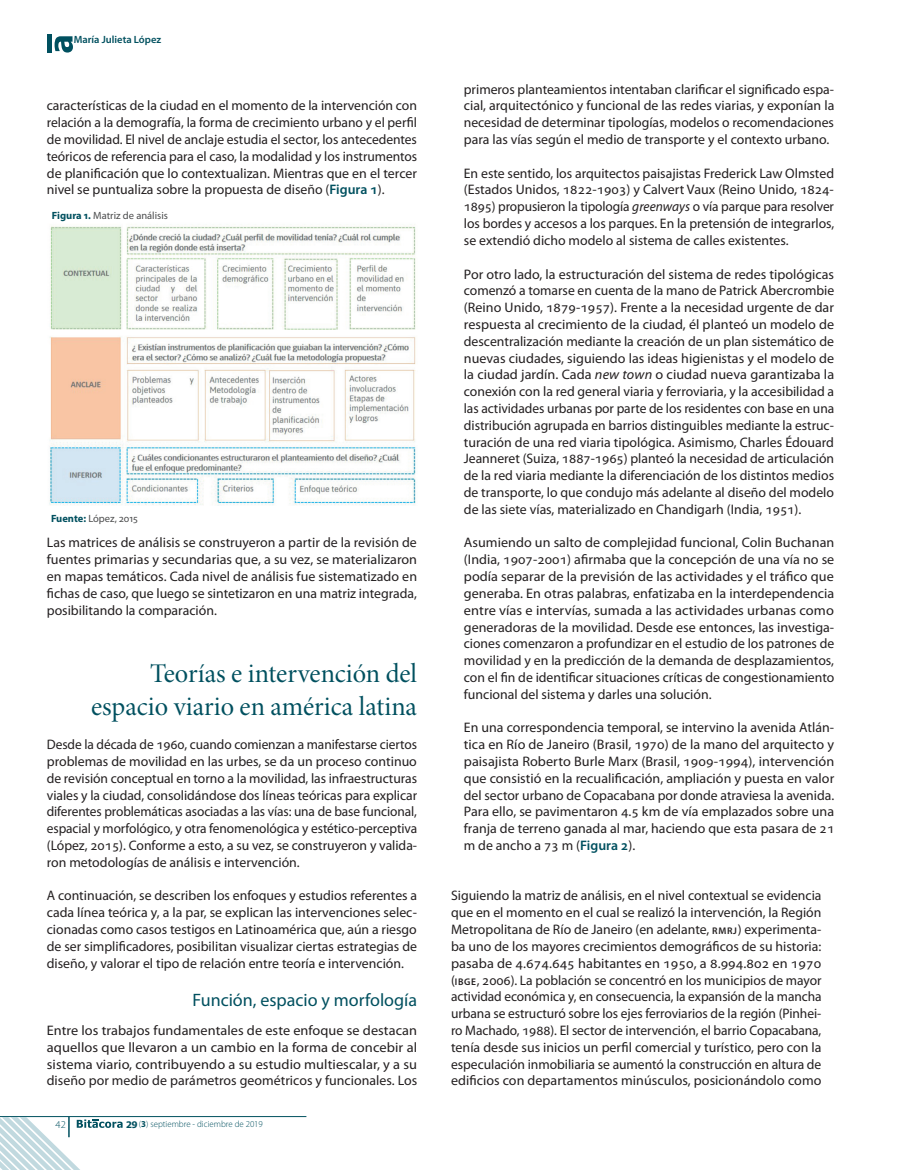
<style>
.page{position:relative;width:915px;height:1170px;background:#fff}
.page>*{position:absolute;margin:0;border:0;box-sizing:border-box;transform-origin:0 0}
.t1{font:27px/33px "Minion Pro Subh";color:#00505f;text-align:right}
.t2{font:18px "Myriad Pro";color:#00505f}
.t3{font:13.8px/16.8px "Myriad Pro";color:#231f20;text-align:justify}
.t4{font:10.5px "Myriad Pro";color:#4b4c4d}
.t5{font:600 10.5px "Myriad Pro";color:#00505f}
.t6{font:300 10.5px "Myriad Pro";color:#00505f}
.t7{font:300 9px "Myriad Pro";color:#00505f}
.s1{font-weight:600;color:#00505f}
.s2{font-weight:700;color:#00505f}
.s3{font-family:"Verdana";font-weight:700}
.s4{font-weight:700}
.s5{font-style:italic}
.s6{font-weight:600;font-size:9.6px}
</style>
<div class="page">
<hr style="left:0;top:1116px;width:306px;height:1px;background:#00505f">
<svg style="left:0;top:1117px;width:122px;height:52px"></svg>
<div style="left:47px;top:34px;width:5px;height:19px;background:#00505f"></div>
<svg style="left:55px;top:36px;width:18px;height:17px"></svg>
<img style="left:49px;top:224px;width:367px;height:282px">
<p class="t5" style="left:74px;top:33px;width:89px">María Julieta López</p>
<p class="t3" style="left:47px;top:97px;width:372px">características de la ciudad en el momento de la intervención con relación a la demografía, la forma de crecimiento urbano y el perfil de movilidad. El nivel de anclaje estudia el sector, los antecedentes teóricos de referencia para el caso, la modalidad y los instrumentos de planificación que lo contextualizan. Mientras que en el tercer nivel se puntualiza sobre la propuesta de diseño (<span class="s1">Figura 1</span>).</p>
<p class="t4" style="left:52px;top:209px;width:118px"><span class="s2">Figura 1.</span> Matriz de análisis</p>
<p class="t4" style="left:51px;top:511px;width:88px"><span class="s2">Fuente:</span> López, 2015</p>
<p class="t3" style="left:47px;top:534px;width:371px">Las matrices de análisis se construyeron a partir de la revisión de fuentes primarias y secundarias que, a su vez, se materializaron en mapas temáticos. Cada nivel de análisis fue sistematizado en fichas de caso, que luego se sintetizaron en una matriz integrada, posibilitando la comparación.</p>
<h1 class="t1" style="left:91px;top:657px;width:327px">Teorías e intervención del espacio viario en américa latina</h1>
<p class="t3" style="left:47px;top:736px;width:372px">Desde la década de 1960, cuando comienzan a manifestarse ciertos problemas de movilidad en las urbes, se da un proceso continuo de revisión conceptual en torno a la movilidad, las infraestructuras viales y la ciudad, consolidándose dos líneas teóricas para explicar diferentes problemáticas asociadas a las vías: una de base funcional, espacial y morfológico, y otra fenomenológica y estético-perceptiva (López, 2015). Conforme a esto, a su vez, se construyeron y valida&shy;ron metodologías de análisis e intervención.</p>
<p class="t3" style="left:47px;top:887px;width:372px">A continuación, se describen los enfoques y estudios referentes a cada línea teórica y, a la par, se explican las intervenciones selec&shy;cionadas como casos testigos en Latinoamérica que, aún a riesgo de ser simplificadores, posibilitan visualizar ciertas estrategias de diseño, y valorar el tipo de relación entre teoría e intervención.</p>
<h2 class="t2" style="left:192px;top:988px;width:226px">Función, espacio y morfología</h2>
<p class="t3" style="left:47px;top:1021px;width:372px">Entre los trabajos fundamentales de este enfoque se destacan aquellos que llevaron a un cambio en la forma de concebir al sistema viario, contribuyendo a su estudio multiescalar, y a su diseño por medio de parámetros geométricos y funcionales. Los</p>
<p class="t6" style="left:55px;top:1118px;width:12px">42</p>
<p class="t7" style="left:126px;top:1118px;width:138px"><span class="s3">29</span>(<span class="s4">3</span>) septiembre - diciembre de 2019</p>
<p class="t3" style="left:463px;top:80px;width:372px">primeros planteamientos intentaban clarificar el significado espa&shy;cial, arquitectónico y funcional de las redes viarias, y exponían la necesidad de determinar tipologías, modelos o recomendaciones para las vías según el medio de transporte y el contexto urbano.</p>
<p class="t3" style="left:463px;top:164px;width:372px">En este sentido, los arquitectos paisajistas Frederick Law Olmsted (Estados Unidos, 1822-1903) y Calvert Vaux (Reino Unido, 1824- 1895) propusieron la tipología <span class="s5">greenways</span> o vía parque para resolver los bordes y accesos a los parques. En la pretensión de integrarlos, se extendió dicho modelo al sistema de calles existentes.</p>
<p class="t3" style="left:463px;top:265px;width:372px">Por otro lado, la estructuración del sistema de redes tipológicas comenzó a tomarse en cuenta de la mano de Patrick Abercrombie (Reino Unido, 1879-1957). Frente a la necesidad urgente de dar respuesta al crecimiento de la ciudad, él planteó un modelo de descentralización mediante la creación de un plan sistemático de nuevas ciudades, siguiendo las ideas higienistas y el modelo de la ciudad jardín. Cada <span class="s5">new town</span> o ciudad nueva garantizaba la conexión con la red general viaria y ferroviaria, y la accesibilidad a las actividades urbanas por parte de los residentes con base en una distribución agrupada en barrios distinguibles mediante la estruc&shy;turación de una red viaria tipológica. Asimismo, Charles Édouard Jeanneret (Suiza, 1887-1965) planteó la necesidad de articulación de la red viaria mediante la diferenciación de los distintos medios de transporte, lo que condujo más adelante al diseño del modelo de las siete vías, materializado en Chandigarh (India, 1951).</p>
<p class="t3" style="left:463px;top:534px;width:372px">Asumiendo un salto de complejidad funcional, Colin Buchanan (India, 1907-2001) afirmaba que la concepción de una vía no se podía separar de la previsión de las actividades y el tráfico que generaba. En otras palabras, enfatizaba en la interdependencia entre vías e intervías, sumada a las actividades urbanas como generadoras de la movilidad. Desde ese entonces, las investiga&shy;ciones comenzaron a profundizar en el estudio de los patrones de movilidad y en la predicción de la demanda de desplazamientos, con el fin de identificar situaciones críticas de congestionamiento funcional del sistema y darles una solución.</p>
<p class="t3" style="left:463px;top:719px;width:372px">En una correspondencia temporal, se intervino la avenida Atlán&shy;tica en Río de Janeiro (Brasil, 1970) de la mano del arquitecto y paisajista Roberto Burle Marx (Brasil, 1909-1994), intervención que consistió en la recualificación, ampliación y puesta en valor del sector urbano de Copacabana por donde atraviesa la avenida.<br>Para ello, se pavimentaron 4.5 km de vía emplazados sobre una franja de terreno ganada al mar, haciendo que esta pasara de 21 m de ancho a 73 m (<span class="s1">Figura 2</span>).</p>
<p class="t3" style="left:451px;top:887px;width:372px">Siguiendo la matriz de análisis, en el nivel contextual se evidencia que en el momento en el cual se realizó la intervención, la Región Metropolitana de Río de Janeiro (en adelante, <span class="s6">RMRJ</span>) experimenta&shy;ba uno de los mayores crecimientos demográficos de su historia: pasaba de 4.674.645 habitantes en 1950, a 8.994.802 en 1970 (<span class="s6">IBGE</span>, 2006). La población se concentró en los municipios de mayor actividad económica y, en consecuencia, la expansión de la mancha urbana se estructuró sobre los ejes ferroviarios de la región (Pinhei&shy;ro Machado, 1988). El sector de intervención, el barrio Copacabana, tenía desde sus inicios un perfil comercial y turístico, pero con la especulación inmobiliaria se aumentó la construcción en altura de edificios con departamentos minúsculos, posicionándolo como</p>
</div>
